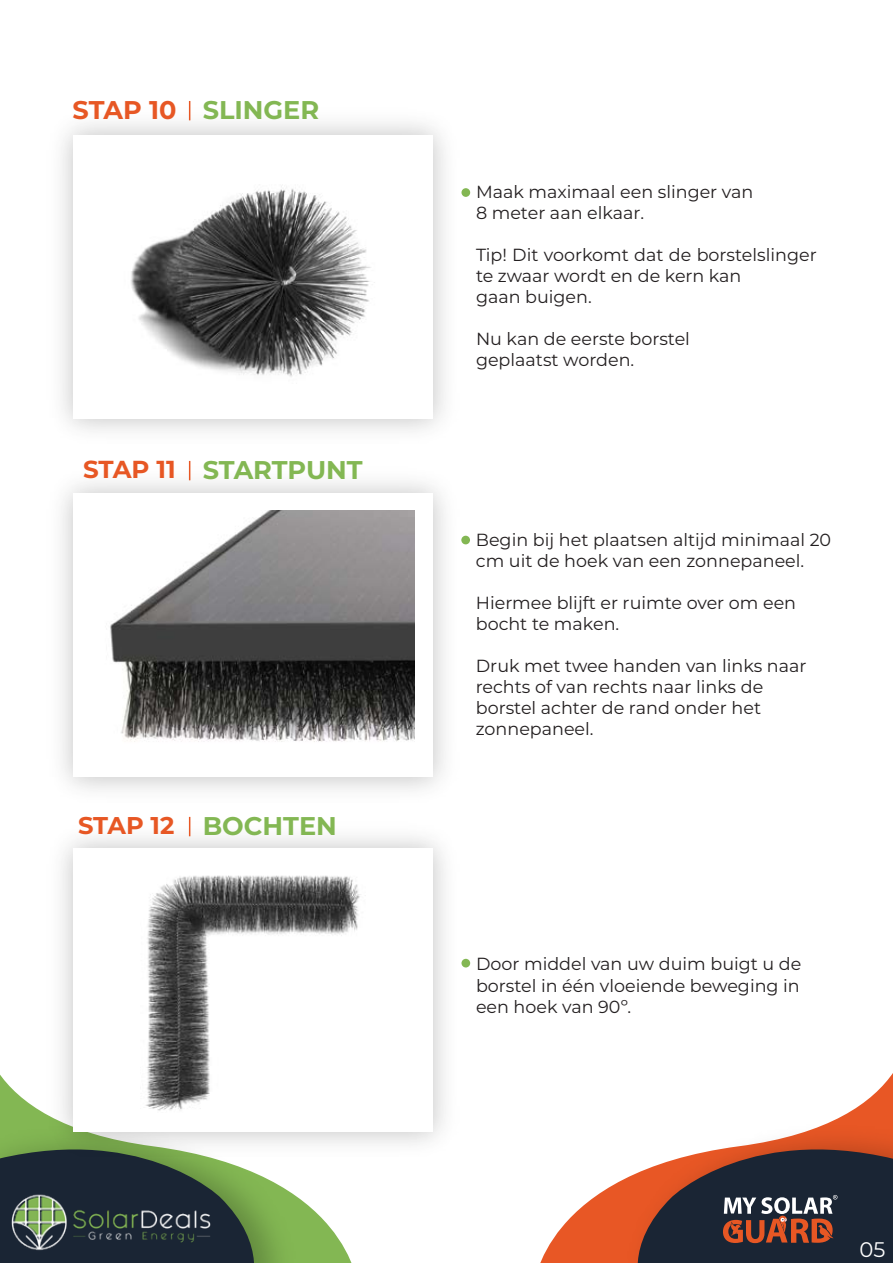
<style>
.page{position:relative;width:893px;height:1263px;background:#fff}
.page>*{position:absolute;margin:0;border:0;box-sizing:border-box;transform-origin:0 0}
.t1{font:700 25.65px "Montserrat";color:#83b753}
.t2{font:700 25.65px "Montserrat";letter-spacing:-.005em;color:#e75724}
.t3{font:700 24.6px "Montserrat";letter-spacing:-.005em;color:#e75724}
.t4{font:700 24.3px "Montserrat";letter-spacing:-.005em;color:#e75724}
.t5{font:21.15px "Montserrat";color:#fff}
.t6{font:17.55px/21px "Montserrat";color:#231f20}
</style>
<div class="page">
<svg style="left:307px;top:1204px;width:45px;height:59px;fill:#83b753"></svg>
<img style="left:270px;top:1180px;width:37px;height:83px">
<svg style="left:540px;top:1085px;width:343px;height:178px"></svg>
<img style="left:616px;top:1112px;width:267px;height:151px">
<svg style="left:622px;top:1119px;width:261px;height:144px"></svg>
<img style="left:0;top:1075px;width:262px;height:188px">
<img style="left:883px;top:1073px;width:10px;height:190px">
<img style="left:37px;top:460px;width:432px;height:708px">
<div style="left:73px;top:493px;width:360px;height:284px;background:#fff"></div>
<div style="left:73px;top:848px;width:360px;height:283px;background:#fff"></div>
<div style="left:461px;top:188px;width:9px;height:9px;background:#83b753;border-radius:50%"></div>
<div style="left:461px;top:536px;width:9px;height:8px;background:#83b753;border-radius:50%"></div>
<div style="left:461px;top:959px;width:9px;height:8px;background:#83b753;border-radius:50%"></div>
<img style="left:130px;top:184px;width:245px;height:200px">
<img style="left:145px;top:875px;width:216px;height:236px">
<img style="left:110px;top:510px;width:305px;height:232px">
<svg style="left:189px;top:101px;width:1px;height:19px"></svg>
<svg style="left:189px;top:461px;width:1px;height:19px"></svg>
<svg style="left:189px;top:817px;width:1px;height:19px"></svg>
<h1 class="t2" style="left:73px;top:99px;width:105px">STAP 10</h1>
<h1 class="t1" style="left:203px;top:99px;width:118px">SLINGER</h1>
<p class="t6" style="left:476px;top:183px;width:279px">Maak maximaal een slinger van<br>8 meter aan elkaar.</p>
<p class="t6" style="left:476px;top:246px;width:342px">Tip! Dit voorkomt dat de borstelslinger te zwaar wordt en de kern kan<br>gaan buigen.</p>
<p class="t6" style="left:476px;top:330px;width:216px">Nu kan de eerste borstel geplaatst worden.</p>
<h2 class="t3" style="left:83px;top:459px;width:94px">STAP 11</h2>
<h1 class="t1" style="left:203px;top:459px;width:162px">STARTPUNT</h1>
<p class="t6" style="left:476px;top:530px;width:357px">Begin bij het plaatsen altijd minimaal 20 cm uit de hoek van een zonnepaneel.</p>
<p class="t6" style="left:476px;top:593px;width:322px">Hiermee blijft er ruimte over om een bocht te maken.</p>
<p class="t6" style="left:476px;top:657px;width:332px">Druk met twee handen van links naar rechts of van rechts naar links de borstel achter de rand onder het zonnepaneel.</p>
<h3 class="t4" style="left:78px;top:815px;width:98px">STAP 12</h3>
<h1 class="t1" style="left:203px;top:815px;width:136px">BOCHTEN</h1>
<p class="t6" style="left:476px;top:955px;width:327px;text-align:justify">Door middel van uw duim buigt u de borstel in één vloeiende beweging in een hoek van 90º.</p>
<p class="t5" style="left:859px;top:1241px;width:27px">05</p>
</div>
